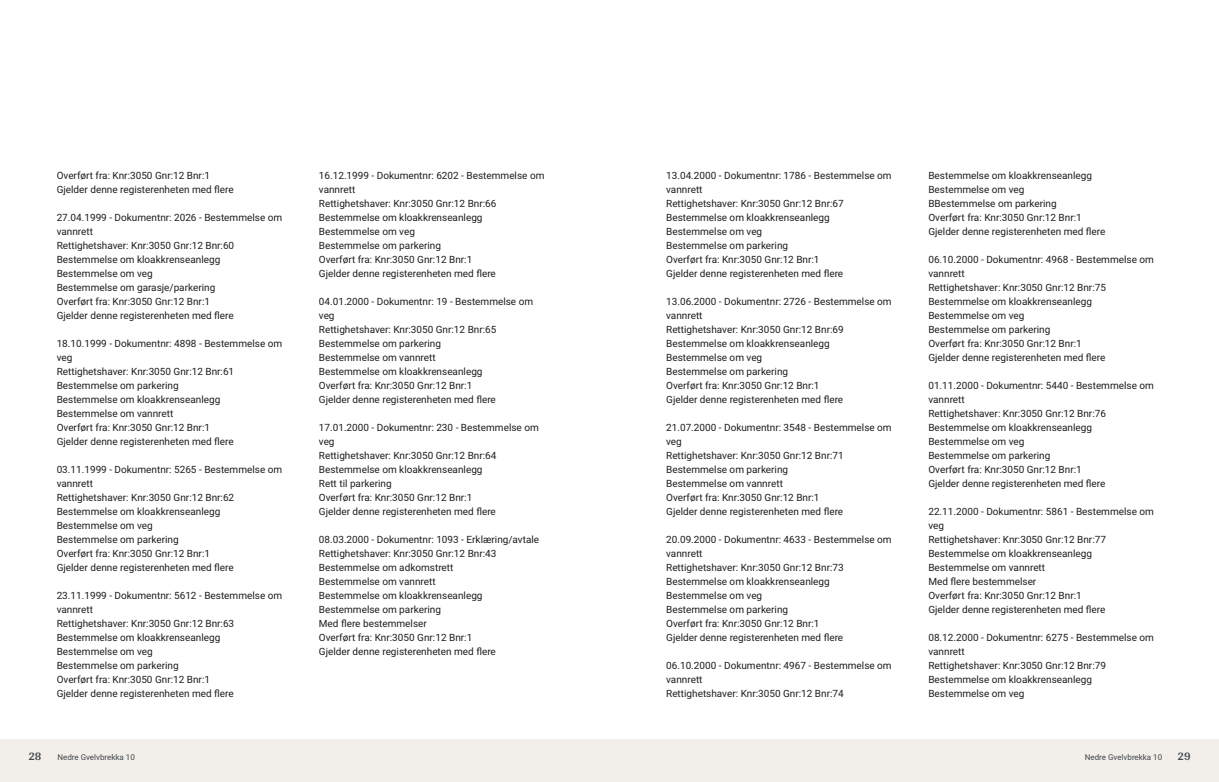
<style>
.page{position:relative;width:1219px;height:782px;background:#fff}
.page>*{position:absolute;margin:0;border:0;box-sizing:border-box;transform-origin:0 0}
.t1{font:700 12px "Arya";color:#414749}
.t2{font:10px/14px "Roboto";color:#1d1d1b}
.t3{font:8px "Roboto";color:#414749}
</style>
<div class="page">
<div style="left:0;top:739px;width:612px;height:42px;background:#f2eeea"></div>
<div style="left:607px;top:739px;width:612px;height:42px;background:#f2eeea"></div>
<p class="t2" style="left:57px;top:167px;width:179px">Overført fra: Knr:3050 Gnr:12 Bnr:1<br>Gjelder denne registerenheten med flere</p>
<p class="t2" style="left:57px;top:209px;width:227px">27.04.1999 ‑ Dokumentnr: 2026 ‑ Bestemmelse om vannrett<br>Rettighetshaver: Knr:3050 Gnr:12 Bnr:60<br>Bestemmelse om kloakkrenseanlegg Bestemmelse om veg<br>Bestemmelse om garasje/parkering<br>Overført fra: Knr:3050 Gnr:12 Bnr:1<br>Gjelder denne registerenheten med flere</p>
<p class="t2" style="left:57px;top:335px;width:227px">18.10.1999 ‑ Dokumentnr: 4898 ‑ Bestemmelse om veg<br>Rettighetshaver: Knr:3050 Gnr:12 Bnr:61<br>Bestemmelse om parkering<br>Bestemmelse om kloakkrenseanlegg<br>Bestemmelse om vannrett<br>Overført fra: Knr:3050 Gnr:12 Bnr:1<br>Gjelder denne registerenheten med flere</p>
<p class="t2" style="left:57px;top:461px;width:227px">03.11.1999 ‑ Dokumentnr: 5265 ‑ Bestemmelse om vannrett<br>Rettighetshaver: Knr:3050 Gnr:12 Bnr:62<br>Bestemmelse om kloakkrenseanlegg<br>Bestemmelse om veg<br>Bestemmelse om parkering<br>Overført fra: Knr:3050 Gnr:12 Bnr:1<br>Gjelder denne registerenheten med flere</p>
<p class="t2" style="left:57px;top:587px;width:227px">23.11.1999 ‑ Dokumentnr: 5612 ‑ Bestemmelse om vannrett<br>Rettighetshaver: Knr:3050 Gnr:12 Bnr:63<br>Bestemmelse om kloakkrenseanlegg<br>Bestemmelse om veg<br>Bestemmelse om parkering<br>Overført fra: Knr:3050 Gnr:12 Bnr:1<br>Gjelder denne registerenheten med flere</p>
<p class="t1" style="left:28px;top:749px;width:15px">28</p>
<p class="t3" style="left:57px;top:751px;width:79px">Nedre Gvelvbrekka 10</p>
<p class="t2" style="left:319px;top:167px;width:227px">16.12.1999 ‑ Dokumentnr: 6202 ‑ Bestemmelse om vannrett<br>Rettighetshaver: Knr:3050 Gnr:12 Bnr:66<br>Bestemmelse om kloakkrenseanlegg<br>Bestemmelse om veg<br>Bestemmelse om parkering<br>Overført fra: Knr:3050 Gnr:12 Bnr:1<br>Gjelder denne registerenheten med flere</p>
<p class="t2" style="left:319px;top:293px;width:216px">04.01.2000 ‑ Dokumentnr: 19 ‑ Bestemmelse om veg<br>Rettighetshaver: Knr:3050 Gnr:12 Bnr:65<br>Bestemmelse om parkering<br>Bestemmelse om vannrett<br>Bestemmelse om kloakkrenseanlegg<br>Overført fra: Knr:3050 Gnr:12 Bnr:1<br>Gjelder denne registerenheten med flere</p>
<p class="t2" style="left:319px;top:419px;width:221px">17.01.2000 ‑ Dokumentnr: 230 ‑ Bestemmelse om veg<br>Rettighetshaver: Knr:3050 Gnr:12 Bnr:64<br>Bestemmelse om kloakkrenseanlegg<br>Rett til parkering<br>Overført fra: Knr:3050 Gnr:12 Bnr:1<br>Gjelder denne registerenheten med flere</p>
<p class="t2" style="left:319px;top:531px;width:222px">08.03.2000 ‑ Dokumentnr: 1093 ‑ Erklæring/avtale Rettighetshaver: Knr:3050 Gnr:12 Bnr:43<br>Bestemmelse om adkomstrett<br>Bestemmelse om vannrett<br>Bestemmelse om kloakkrenseanlegg Bestemmelse om parkering<br>Med flere bestemmelser<br>Overført fra: Knr:3050 Gnr:12 Bnr:1<br>Gjelder denne registerenheten med flere</p>
<p class="t2" style="left:666px;top:167px;width:227px">13.04.2000 ‑ Dokumentnr: 1786 ‑ Bestemmelse om vannrett<br>Rettighetshaver: Knr:3050 Gnr:12 Bnr:67<br>Bestemmelse om kloakkrenseanlegg<br>Bestemmelse om veg<br>Bestemmelse om parkering<br>Overført fra: Knr:3050 Gnr:12 Bnr:1<br>Gjelder denne registerenheten med flere</p>
<p class="t2" style="left:666px;top:293px;width:227px">13.06.2000 ‑ Dokumentnr: 2726 ‑ Bestemmelse om vannrett<br>Rettighetshaver: Knr:3050 Gnr:12 Bnr:69<br>Bestemmelse om kloakkrenseanlegg<br>Bestemmelse om veg<br>Bestemmelse om parkering<br>Overført fra: Knr:3050 Gnr:12 Bnr:1<br>Gjelder denne registerenheten med flere</p>
<p class="t2" style="left:666px;top:419px;width:227px">21.07.2000 ‑ Dokumentnr: 3548 ‑ Bestemmelse om veg<br>Rettighetshaver: Knr:3050 Gnr:12 Bnr:71<br>Bestemmelse om parkering<br>Bestemmelse om vannrett<br>Overført fra: Knr:3050 Gnr:12 Bnr:1<br>Gjelder denne registerenheten med flere</p>
<p class="t2" style="left:666px;top:531px;width:227px">20.09.2000 ‑ Dokumentnr: 4633 ‑ Bestemmelse om vannrett<br>Rettighetshaver: Knr:3050 Gnr:12 Bnr:73<br>Bestemmelse om kloakkrenseanlegg<br>Bestemmelse om veg<br>Bestemmelse om parkering<br>Overført fra: Knr:3050 Gnr:12 Bnr:1<br>Gjelder denne registerenheten med flere</p>
<p class="t2" style="left:666px;top:657px;width:227px">06.10.2000 ‑ Dokumentnr: 4967 ‑ Bestemmelse om vannrett<br>Rettighetshaver: Knr:3050 Gnr:12 Bnr:74</p>
<p class="t2" style="left:928px;top:167px;width:179px">Bestemmelse om kloakkrenseanlegg<br>Bestemmelse om veg<br>BBestemmelse om parkering<br>Overført fra: Knr:3050 Gnr:12 Bnr:1<br>Gjelder denne registerenheten med flere</p>
<p class="t2" style="left:928px;top:251px;width:227px">06.10.2000 ‑ Dokumentnr: 4968 ‑ Bestemmelse om vannrett<br>Rettighetshaver: Knr:3050 Gnr:12 Bnr:75<br>Bestemmelse om kloakkrenseanlegg<br>Bestemmelse om veg<br>Bestemmelse om parkering<br>Overført fra: Knr:3050 Gnr:12 Bnr:1<br>Gjelder denne registerenheten med flere</p>
<p class="t2" style="left:928px;top:377px;width:227px">01.11.2000 ‑ Dokumentnr: 5440 ‑ Bestemmelse om vannrett<br>Rettighetshaver: Knr:3050 Gnr:12 Bnr:76<br>Bestemmelse om kloakkrenseanlegg<br>Bestemmelse om veg<br>Bestemmelse om parkering<br>Overført fra: Knr:3050 Gnr:12 Bnr:1<br>Gjelder denne registerenheten med flere</p>
<p class="t2" style="left:928px;top:503px;width:227px">22.11.2000 ‑ Dokumentnr: 5861 ‑ Bestemmelse om veg<br>Rettighetshaver: Knr:3050 Gnr:12 Bnr:77<br>Bestemmelse om kloakkrenseanlegg<br>Bestemmelse om vannrett<br>Med flere bestemmelser<br>Overført fra: Knr:3050 Gnr:12 Bnr:1<br>Gjelder denne registerenheten med flere</p>
<p class="t2" style="left:928px;top:629px;width:227px">08.12.2000 ‑ Dokumentnr: 6275 ‑ Bestemmelse om vannrett<br>Rettighetshaver: Knr:3050 Gnr:12 Bnr:79<br>Bestemmelse om kloakkrenseanlegg<br>Bestemmelse om veg</p>
<p class="t3" style="left:1085px;top:751px;width:79px">Nedre Gvelvbrekka 10</p>
<p class="t1" style="left:1177px;top:749px;width:15px">29</p>
</div>
